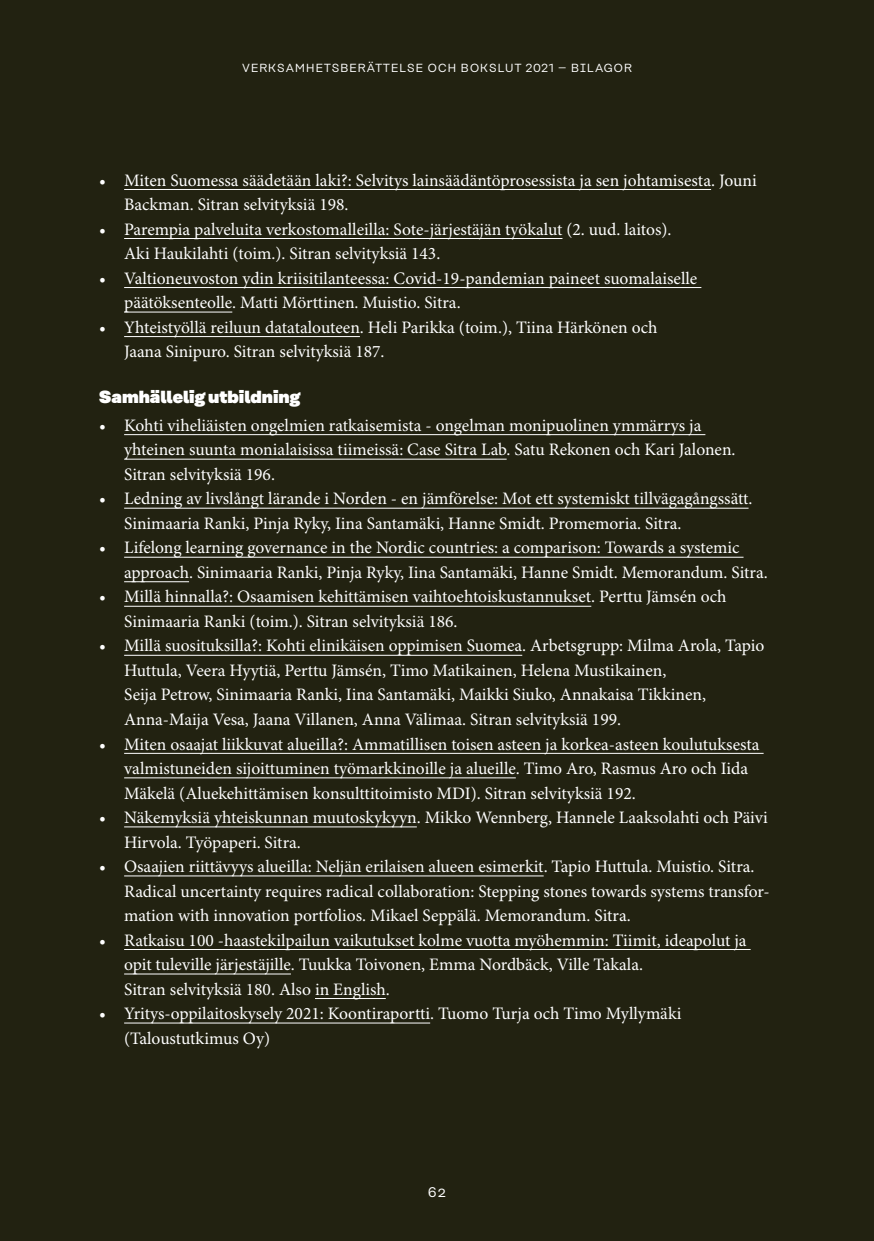
<style>
.page{position:relative;width:874px;height:1241px;background:#fff}
.page>*{position:absolute;margin:0;border:0;box-sizing:border-box;transform-origin:0 0}
.t1{font:17.5px/24.5px "Minion Pro";color:#fff}
.t2{font:900 17.5px "Rational Text";letter-spacing:-.005em;color:#fff}
.t3{font:14px "Rational Text";color:#fff}
.t4{font:11.72px "Rational Text";letter-spacing:.04em;color:#fff}
</style>
<div class="page">
<div style="left:0;top:0;width:873px;height:1240px;background:#221"></div>
<hr style="left:124px;top:189px;width:586px;height:1px;background:#fff">
<hr style="left:124px;top:238px;width:438px;height:1px;background:#fff">
<hr style="left:124px;top:287px;width:577px;height:1px;background:#fff">
<hr style="left:124px;top:312px;width:108px;height:1px;background:#fff">
<hr style="left:124px;top:336px;width:236px;height:1px;background:#fff">
<hr style="left:124px;top:434px;width:581px;height:1px;background:#fff">
<hr style="left:124px;top:459px;width:382px;height:1px;background:#fff">
<hr style="left:124px;top:508px;width:624px;height:1px;background:#fff">
<hr style="left:124px;top:557px;width:619px;height:1px;background:#fff">
<hr style="left:124px;top:581px;width:65px;height:1px;background:#fff">
<hr style="left:124px;top:606px;width:467px;height:1px;background:#fff">
<hr style="left:124px;top:655px;width:398px;height:1px;background:#fff">
<hr style="left:124px;top:753px;width:639px;height:1px;background:#fff">
<hr style="left:124px;top:777px;width:391px;height:1px;background:#fff">
<hr style="left:124px;top:826px;width:292px;height:1px;background:#fff">
<hr style="left:124px;top:875px;width:419px;height:1px;background:#fff">
<hr style="left:124px;top:949px;width:626px;height:1px;background:#fff">
<hr style="left:124px;top:973px;width:167px;height:1px;background:#fff">
<hr style="left:315px;top:998px;width:70px;height:1px;background:#fff">
<hr style="left:124px;top:1022px;width:306px;height:1px;background:#fff">
<p class="t4" style="left:241px;top:62px;width:348px">VERKSAMHETSBERÄTTELSE OCH BOKSLUT 2021 – BILAGOR</p>
<p class="t1" style="left:124px;top:168px;width:633px;text-indent:-25px">• Miten Suomessa säädetään laki?: Selvitys lainsäädäntöprosessista ja sen johtamisesta. Jouni<br>Backman. Sitran selvityksiä 198.</p>
<p class="t1" style="left:124px;top:217px;width:548px;text-indent:-25px">• Parempia palveluita verkostomalleilla: Sote-järjestäjän työkalut (2. uud. laitos).<br>Aki Haukilahti (toim.). Sitran selvityksiä 143.</p>
<p class="t1" style="left:124px;top:266px;width:574px;text-indent:-25px">• Valtioneuvoston ydin kriisitilanteessa: Covid-19-pandemian paineet suomalaiselle päätöksenteolle. Matti Mörttinen. Muistio. Sitra.</p>
<p class="t1" style="left:124px;top:315px;width:534px;text-indent:-25px">• Yhteistyöllä reiluun datatalouteen. Heli Parikka (toim.), Tiina Härkönen och<br>Jaana Sinipuro. Sitran selvityksiä 187.</p>
<h2 class="t2" style="left:99px;top:385px;width:203px">Samhällelig utbildning</h2>
<p class="t1" style="left:124px;top:413px;width:612px;text-indent:-25px">• Kohti viheliäisten ongelmien ratkaisemista - ongelman monipuolinen ymmärrys ja yhteinen suunta monialaisissa tiimeissä: Case Sitra Lab. Satu Rekonen och Kari Jalonen.<br>Sitran selvityksiä 196.</p>
<p class="t1" style="left:124px;top:487px;width:629px;text-indent:-25px">• Ledning av livslångt lärande i Norden - en jämförelse: Mot ett systemiskt tillvägagångssätt.<br>Sinimaaria Ranki, Pinja Ryky, Iina Santamäki, Hanne Smidt. Promemoria. Sitra.</p>
<p class="t1" style="left:124px;top:536px;width:644px;text-indent:-25px">• Lifelong learning governance in the Nordic countries: a comparison: Towards a systemic approach. Sinimaaria Ranki, Pinja Ryky, Iina Santamäki, Hanne Smidt. Memorandum. Sitra.</p>
<p class="t1" style="left:124px;top:585px;width:603px;text-indent:-25px">• Millä hinnalla?: Osaamisen kehittämisen vaihtoehtoiskustannukset. Perttu Jämsén och<br>Sinimaaria Ranki (toim.). Sitran selvityksiä 186.</p>
<p class="t1" style="left:124px;top:634px;width:641px;text-indent:-25px">• Millä suosituksilla?: Kohti elinikäisen oppimisen Suomea. Arbetsgrupp: Milma Arola, Tapio Huttula, Veera Hyytiä, Perttu Jämsén, Timo Matikainen, Helena Mustikainen,<br>Seija Petrow, Sinimaaria Ranki, Iina Santamäki, Maikki Siuko, Annakaisa Tikkinen, Anna-Maija Vesa, Jaana Villanen, Anna Välimaa. Sitran selvityksiä 199.</p>
<p class="t1" style="left:124px;top:732px;width:636px;text-indent:-25px">• Miten osaajat liikkuvat alueilla?: Ammatillisen toisen asteen ja korkea-asteen koulutuksesta valmistuneiden sijoittuminen työmarkkinoille ja alueille. Timo Aro, Rasmus Aro och Iida<br>Mäkelä (Aluekehittämisen konsulttitoimisto MDI). Sitran selvityksiä 192.</p>
<p class="t1" style="left:124px;top:805px;width:644px;text-indent:-25px">• Näkemyksiä yhteiskunnan muutoskykyyn. Mikko Wennberg, Hannele Laaksolahti och Päivi<br>Hirvola. Työpaperi. Sitra.</p>
<p class="t1" style="left:124px;top:854px;width:647px;text-indent:-25px">• Osaajien riittävyys alueilla: Neljän erilaisen alueen esimerkit. Tapio Huttula. Muistio. Sitra.<br>Radical uncertainty requires radical collaboration: Stepping stones towards systems transfor&shy;mation with innovation portfolios. Mikael Seppälä. Memorandum. Sitra.</p>
<p class="t1" style="left:124px;top:928px;width:623px;text-indent:-25px">• Ratkaisu 100 -haastekilpailun vaikutukset kolme vuotta myöhemmin: Tiimit, ideapolut ja opit tuleville järjestäjille. Tuukka Toivonen, Emma Nordbäck, Ville Takala.<br>Sitran selvityksiä 180. Also in English.</p>
<p class="t1" style="left:124px;top:1001px;width:558px;text-indent:-25px">• Yritys-oppilaitoskysely 2021: Koontiraportti. Tuomo Turja och Timo Myllymäki (Taloustutkimus Oy)</p>
<p class="t3" style="left:427px;top:1183px;width:20px">62</p>
</div>
